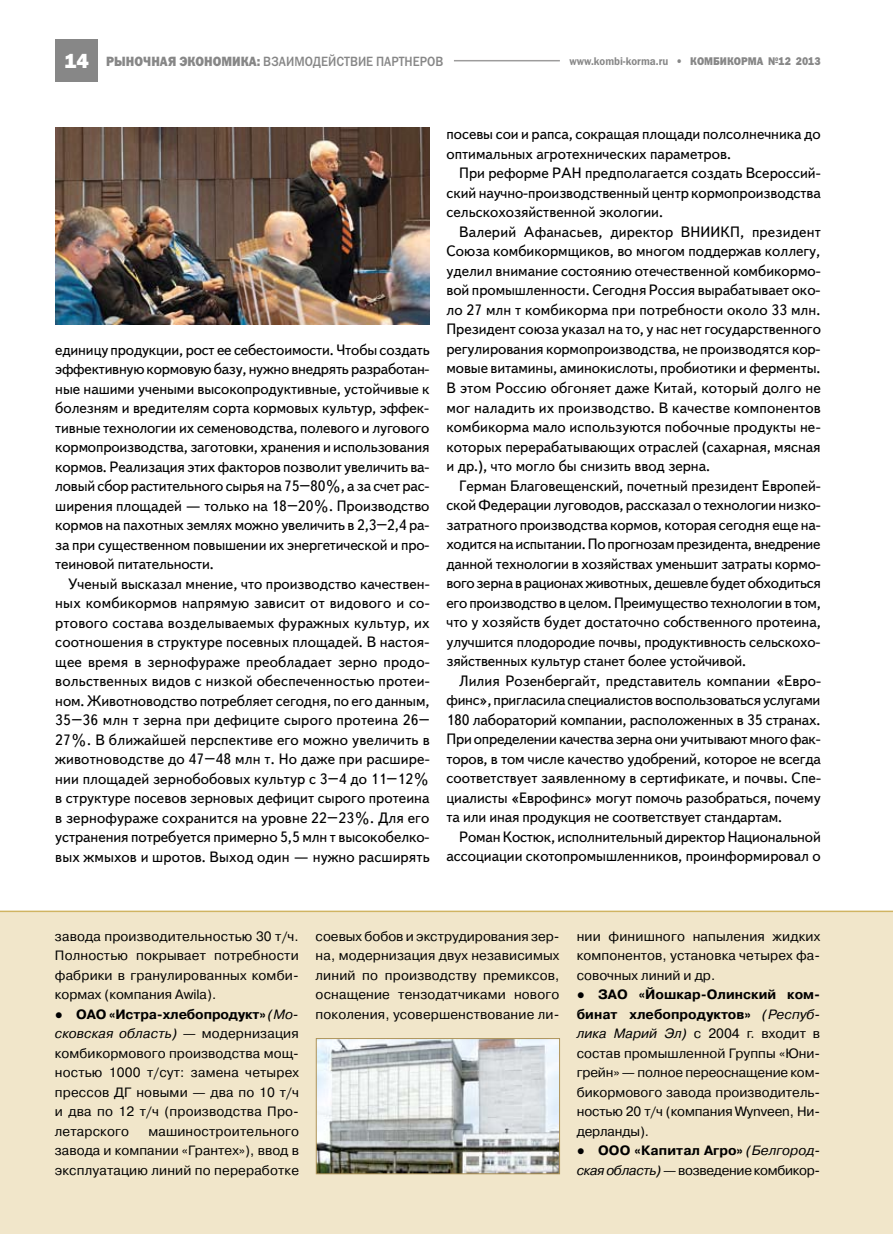
<style>
.page{position:relative;width:893px;height:1234px;background:#fff}
.page>*{position:absolute;margin:0;border:0;box-sizing:border-box;transform-origin:0 0}
.t1{font:15px/19.5px "Text Book C";letter-spacing:-.005em;color:#000;text-align:justify}
.t2{font:13.5px/19.5px "Pragmatica C";letter-spacing:.01em;color:#000;text-align:justify}
.t3{font:italic 13.5px/19.5px "Pragmatica C";color:#000}
.t4{font:13.5px "Franklin Gothic Medium C";color:#878787;scale:.9 1}
.t5{font:11.25px "Franklin Gothic Demi C";color:#878787;scale:.9 1}
.s1{font-family:"Franklin Gothic";font-weight:800;font-size:21px;color:#fff}
.s2{font-family:"Franklin Gothic Heavy C"}
.s3{font-family:"Franklin Gothic";font-weight:800;font-style:italic}
.s4{font-weight:700}
.s5{font-style:italic}
.s6{font-family:"Franklin Gothic";font-weight:800}
.s7{font-weight:700;font-style:normal}
.s8{font-style:normal}
</style>
<div class="page">
<div style="left:55px;top:39px;width:43px;height:42px;background:#878787"></div>
<hr style="left:454px;top:60px;width:106px;height:1px;background:#9d9c9c">
<div style="left:0;top:910px;width:893px;height:323px;background:#f1e6ca"></div>
<img style="left:55px;top:128px;width:374px;height:196px">
<img style="left:318px;top:1040px;width:240px;height:131px">
<div style="left:316px;top:1038px;width:244px;height:135px;border:1px solid #ae9357"></div>
<p class="t4" style="left:64px;top:54px;width:423px"><span class="s1">14</span> <span class="s2">РЫНОЧНАЯ ЭКОНОМИКА:</span> ВЗАИМОДЕЙСТВИЕ ПАРТНЕРОВ</p>
<p class="t5" style="left:569px;top:54px;width:281px">www.kombi-korma.ru <span class="s2">• КОМБИКОРМА №12 2013</span></p>
<p class="t1" style="left:55px;top:340px;width:376px">единицу продукции, рост ее себестоимости. Чтобы создать эффективную кормовую базу, нужно внедрять разработан&shy;ные нашими учеными высокопродуктивные, устойчивые к болезням и вредителям сорта кормовых культур, эффек&shy;тивные технологии их семеноводства, полевого и лугового кормопроизводства, заготовки, хранения и использования кормов. Реализация этих факторов позволит увеличить ва&shy;ловый сбор растительного сырья на 75–80%, а за счет рас&shy;ширения площадей — только на 18–20%. Производство кормов на пахотных землях можно увеличить в 2,3–2,4 ра&shy;за при существенном повышении их энергетической и про&shy;теиновой питательности.</p>
<p class="t1" style="left:55px;top:574px;width:376px;text-indent:13px">Ученый высказал мнение, что производство качествен&shy;ных комбикормов напрямую зависит от видового и со&shy;ртового состава возделываемых фуражных культур, их соотношения в структуре посевных площадей. В настоя&shy;щее время в зернофураже преобладает зерно продо&shy;вольственных видов с низкой обеспеченностью протеи&shy;ном. Животноводство потребляет сегодня, по его данным, 35–36 млн т зерна при дефиците сырого протеина 26– 27%. В ближайшей перспективе его можно увеличить в животноводстве до 47–48 млн т. Но даже при расшире&shy;нии площадей зернобобовых культур с 3–4 до 11–12% в структуре посевов зерновых дефицит сырого протеина в зернофураже сохранится на уровне 22–23%. Для его устранения потребуется примерно 5,5 млн т высокобелко&shy;вых жмыхов и шротов. Выход один — нужно расширять</p>
<p class="t1" style="left:446px;top:125px;width:376px">посевы сои и рапса, сокращая площади полсолнечника до оптимальных агротехнических параметров.</p>
<p class="t1" style="left:446px;top:164px;width:376px;text-indent:13px">При реформе РАН предполагается создать Всероссий&shy;ский научно-производственный центр кормопроизводства сельскохозяйственной экологии.</p>
<p class="t1" style="left:446px;top:222px;width:376px;text-indent:13px">Валерий Афанасьев, директор ВНИИКП, президент Союза комбикормщиков, во многом поддержав коллегу, уделил внимание состоянию отечественной комбикормо&shy;вой промышленности. Сегодня Россия вырабатывает око&shy;ло 27 млн т комбикорма при потребности около 33 млн.<br>Президент союза указал на то, у нас нет государственного регулирования кормопроизводства, не производятся кор&shy;мовые витамины, аминокислоты, пробиотики и ферменты.<br>В этом Россию обгоняет даже Китай, который долго не мог наладить их производство. В качестве компонентов комбикорма мало используются побочные продукты не&shy;которых перерабатывающих отраслей (сахарная, мясная и др.), что могло бы снизить ввод зерна.</p>
<p class="t1" style="left:446px;top:476px;width:376px;text-indent:13px">Герман Благовещенский, почетный президент Европей&shy;ской Федерации луговодов, рассказал о технологии низко&shy;затратного производства кормов, которая сегодня еще на&shy;ходится на испытании. По прогнозам президента, внедрение данной технологии в хозяйствах уменьшит затраты кормо&shy;вого зерна в рационах животных, дешевле будет обходиться его производство в целом. Преимущество технологии в том, что у хозяйств будет достаточно собственного протеина, улучшится плодородие почвы, продуктивность сельскохо&shy;зяйственных культур станет более устойчивой.</p>
<p class="t1" style="left:446px;top:671px;width:376px;text-indent:13px">Лилия Розенбергайт, представитель компании «Евро&shy;финс», пригласила специалистов воспользоваться услугами 180 лабораторий компании, расположенных в 35 странах.<br>При определении качества зерна они учитывают много фак&shy;торов, в том числе качество удобрений, которое не всегда соответствует заявленному в сертификате, и почвы. Спе&shy;циалисты «Еврофинс» могут помочь разобраться, почему та или иная продукция не соответствует стандартам.</p>
<p class="t1" style="left:446px;top:827px;width:376px;text-align:right">Роман Костюк, исполнительный директор Национальной ассоциации скотопромышленников, проинформировал о</p>
<p class="t2" style="left:55px;top:926px;width:245px">завода производительностью 30 т/ч.<br>Полностью покрывает потребности фабрики в гранулированных комби&shy;кормах (компания Awila).</p>
<p class="t2" style="left:55px;top:1004px;width:246px"><span class="s3">●</span> <span class="s4">ОАО «Истра-хлебопродукт»</span> <span class="s5">(Мо&shy;сковская область)</span> — модернизация комбикормового производства мощ&shy;ностью 1000 т/сут: замена четырех прессов ДГ новыми — два по 10 т/ч и два по 12 т/ч (производства Про&shy;летарского</p>
<p class="t2" style="left:55px;top:1121px;width:246px;text-indent:94px">машиностроительного завода и компании «Грантех»), ввод в эксплуатацию линий по переработке</p>
<p class="t2" style="left:316px;top:926px;width:245px">соевых бобов и экструдирования зер&shy;на, модернизация двух независимых линий по производству премиксов, оснащение тензодатчиками нового поколения, усовершенствование ли-</p>
<p class="t2" style="left:577px;top:926px;width:245px">нии финишного напыления жидких компонентов, установка четырех фа&shy;совочных линий и др.</p>
<p class="t2" style="left:577px;top:984px;width:245px"><span class="s3">●</span> <span class="s4">ЗАО «Йошкар-Олинский ком&shy;бинат хлебопродуктов»</span> <span class="s5">(Респуб&shy;лика Марий Эл)</span> с 2004 г. входит в состав промышленной Группы «Юни&shy;грейн» — полное переоснащение ком&shy;бикормового завода производитель&shy;ностью 20 т/ч (компания Wynveen, Ни&shy;дерланды).</p>
<p class="t3" style="left:577px;top:1140px;width:245px"><span class="s6">●</span> <span class="s7">ООО «Капитал Агро»</span> (Белгород&shy;ская область)<span class="s8">—возведениекомбикор-</span></p>
</div>
